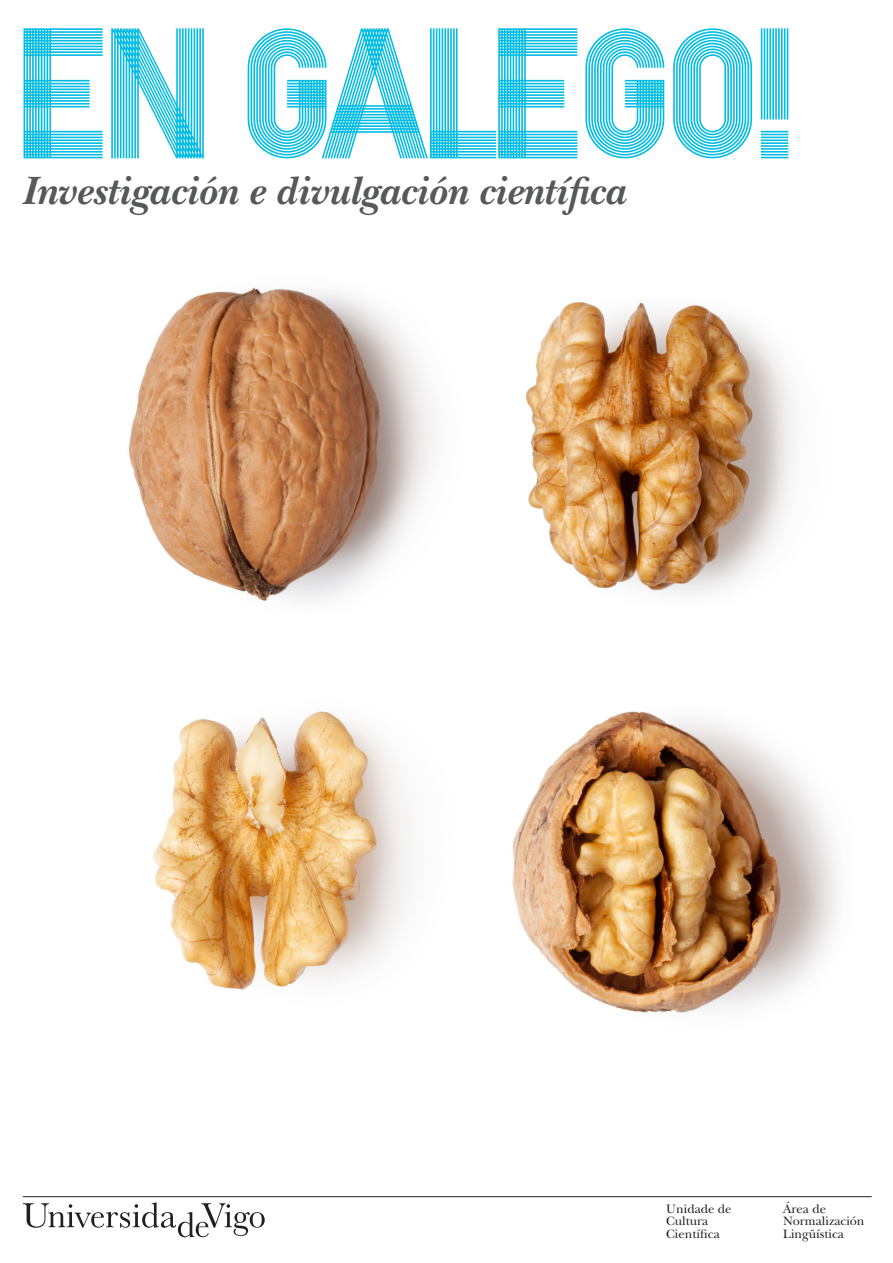
<style>
.page{position:relative;width:893px;height:1263px;background:#fff}
.page>*{position:absolute;margin:0;border:0;box-sizing:border-box;transform-origin:0 0}
.t1{font:700 160.05px "Campus";letter-spacing:-.1em;color:#02bce3}
.t2{font:italic 700 41.25px "New Baskerville Std";color:#57585a}
.t3{font:12.75px/12.8px "New Baskerville Std";color:#231f20}
</style>
<div class="page">
<img style="left:129px;top:287px;width:709px;height:726px">
<svg style="left:23px;top:1202px;width:242px;height:35px"></svg>
<hr style="left:23px;top:1196px;width:849px;height:1px;background:#231f20">
<p class="t1" style="left:11px;top:-34px;width:792px">EN GALEGO!</p>
<p class="t2" style="left:22px;top:167px;width:605px">Investigación e divulgación científica</p>
<p class="t3" style="left:666px;top:1202px;width:67px">Unidade de<br>Cultura<br>Científica</p>
<p class="t3" style="left:783px;top:1202px;width:83px">Área de<br>Normalización<br>Lingüística</p>
</div>
